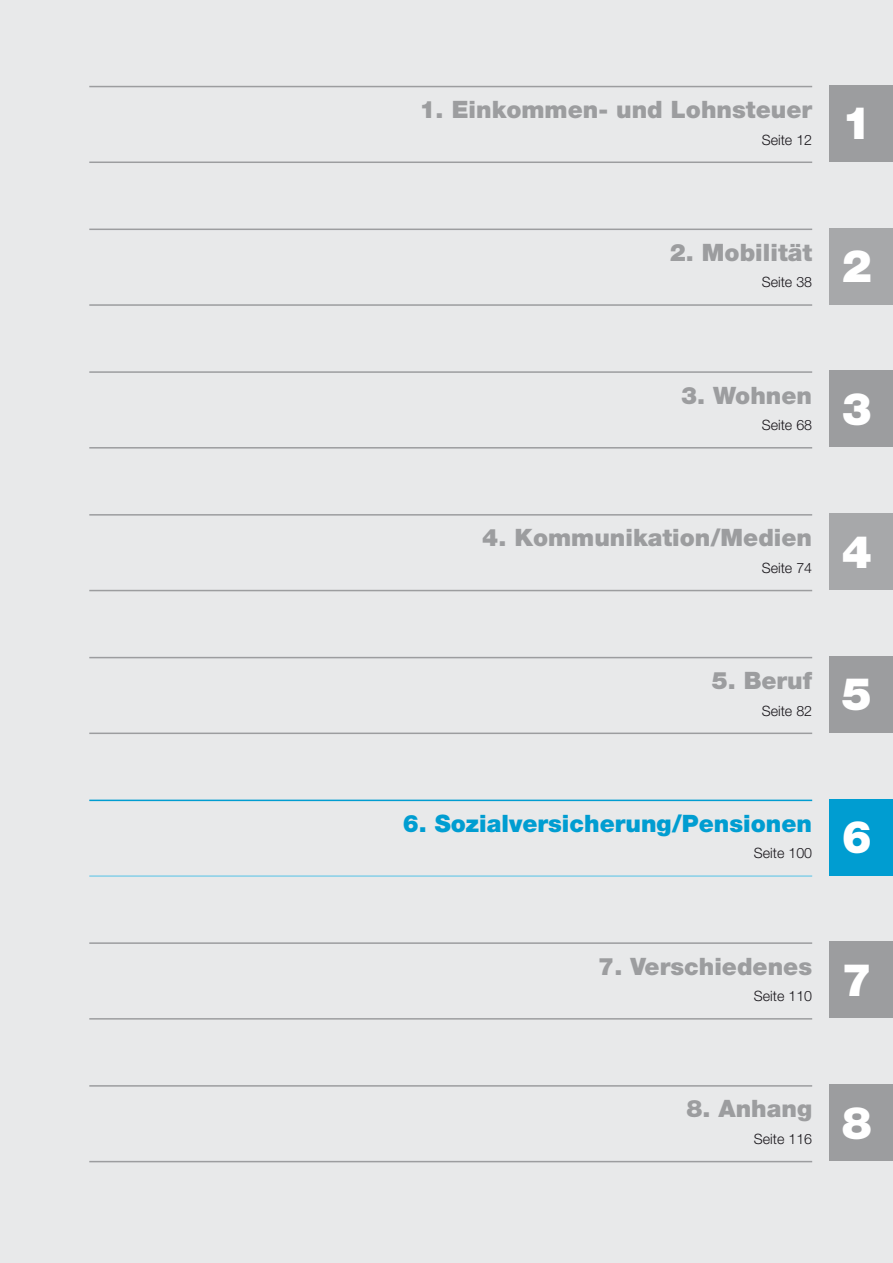
<style>
.page{position:relative;width:893px;height:1263px;background:#e8e9ea}
.page>*{position:absolute;margin:0;border:0;box-sizing:border-box;transform-origin:0 0}
.t1{font:900 45px "Helvetica Neue LT Pro";color:#fff}
.t2{font:900 24px "Helvetica Neue LT Pro";color:#9c9d9f}
.t3{font:900 24px "Helvetica Neue LT Pro";color:#009dd1}
.t4{font:300 14.25px "Helvetica Neue LT Pro";color:#1a171c}
</style>
<div class="page">
<div style="left:829px;top:371px;width:64px;height:76px;background:#9c9d9f"></div>
<div style="left:829px;top:513px;width:64px;height:77px;background:#a7a8aa"></div>
<div style="left:829px;top:656px;width:64px;height:77px;background:#9c9d9f"></div>
<div style="left:829px;top:942px;width:64px;height:76px;background:#9c9d9f"></div>
<div style="left:829px;top:1084px;width:64px;height:77px;background:#9c9d9f"></div>
<div style="left:829px;top:85px;width:64px;height:77px;background:#9c9d9f"></div>
<hr style="left:89px;top:86px;width:723px;height:1px;background:#9c9d9f">
<hr style="left:89px;top:162px;width:723px;height:1px;background:#9c9d9f">
<div style="left:829px;top:228px;width:64px;height:76px;background:#a7a8aa"></div>
<hr style="left:89px;top:229px;width:723px;height:1px;background:#9c9d9f">
<hr style="left:89px;top:304px;width:723px;height:2px;background:#9c9d9f">
<hr style="left:89px;top:371px;width:723px;height:2px;background:#9c9d9f">
<hr style="left:89px;top:447px;width:723px;height:1px;background:#9c9d9f">
<hr style="left:89px;top:514px;width:723px;height:2px;background:#9c9d9f">
<hr style="left:89px;top:590px;width:723px;height:1px;background:#9c9d9f">
<hr style="left:89px;top:657px;width:723px;height:1px;background:#9c9d9f">
<hr style="left:89px;top:732px;width:723px;height:2px;background:#9c9d9f">
<hr style="left:89px;top:942px;width:723px;height:2px;background:#9c9d9f">
<hr style="left:89px;top:1018px;width:723px;height:1px;background:#9c9d9f">
<hr style="left:89px;top:1085px;width:723px;height:2px;background:#9c9d9f">
<hr style="left:89px;top:1161px;width:723px;height:1px;background:#9c9d9f">
<hr style="left:89px;top:800px;width:723px;height:1px;background:#009dd1">
<hr style="left:89px;top:875px;width:723px;height:2px;background:#85cfe8">
<div style="left:829px;top:799px;width:64px;height:76px;background:#009dd1"></div>
<p class="t2" style="left:420px;top:101px;width:394px">1. Einkommen- und Lohnsteuer</p>
<p class="t4" style="left:762px;top:134px;width:52px">Seite 12</p>
<h1 class="t1" style="left:842px;top:107px;width:32px">1</h1>
<p class="t2" style="left:670px;top:244px;width:144px">2. Mobilität</p>
<p class="t4" style="left:762px;top:277px;width:52px">Seite 38</p>
<h1 class="t1" style="left:842px;top:250px;width:32px">2</h1>
<p class="t2" style="left:681px;top:386px;width:133px">3. Wohnen</p>
<p class="t4" style="left:762px;top:420px;width:52px">Seite 68</p>
<h1 class="t1" style="left:842px;top:393px;width:32px">3</h1>
<p class="t2" style="left:482px;top:529px;width:331px">4. Kommunikation/Medien</p>
<p class="t4" style="left:762px;top:563px;width:52px">Seite 74</p>
<h1 class="t1" style="left:842px;top:535px;width:32px">4</h1>
<p class="t2" style="left:712px;top:672px;width:102px">5. Beruf</p>
<p class="t4" style="left:762px;top:705px;width:52px">Seite 82</p>
<h1 class="t1" style="left:842px;top:678px;width:32px">5</h1>
<p class="t3" style="left:403px;top:815px;width:411px">6. Sozialversicherung/Pensionen</p>
<p class="t4" style="left:754px;top:848px;width:60px">Seite 100</p>
<h1 class="t1" style="left:842px;top:821px;width:32px">6</h1>
<p class="t2" style="left:598px;top:957px;width:215px">7. Verschiedenes</p>
<p class="t4" style="left:754px;top:991px;width:60px">Seite 110</p>
<h1 class="t1" style="left:842px;top:964px;width:32px">7</h1>
<p class="t2" style="left:686px;top:1100px;width:127px">8. Anhang</p>
<p class="t4" style="left:754px;top:1134px;width:60px">Seite 116</p>
<h1 class="t1" style="left:842px;top:1106px;width:32px">8</h1>
</div>
